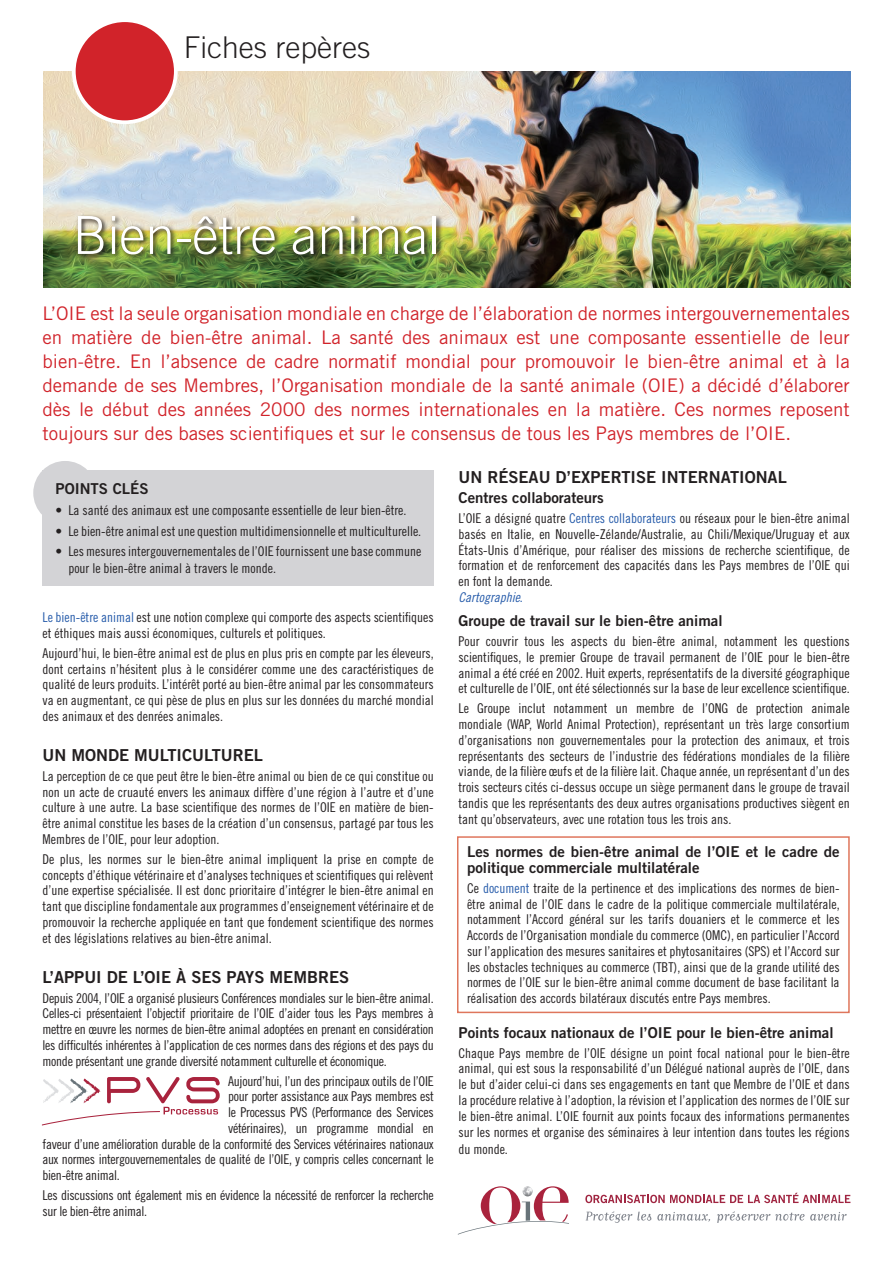
<style>
.page{position:relative;width:893px;height:1263px;background:#fff}
.page>*{position:absolute;margin:0;border:0;box-sizing:border-box;transform-origin:0 0}
.TITULAR_up{font:300 52.5px "Trade Gothic LT Std";color:#fff}
.t1{font:300 30px "Trade Gothic LT Std";color:#231f20}
.t2{font:18.75px/24px "Trade Gothic LT Std";color:#d1232a;text-align:justify}
.TITULO1{font:16.5px "Trade Gothic LT Std Bd 2";color:#231f20}
.SUBTITULO{font:15px/15.8px "Trade Gothic LT Std Bd 2";color:#231f20}
.titulo_box{font:15px "Trade Gothic LT Std Bd 2";color:#231f20}
.texto_1{font:13.5px/15.8px "Trade Gothic LT Std Cn 18";color:#231f20;text-align:justify}
.texto_1-2{font:13.5px/15.8px "Trade Gothic LT Std Cn 18";letter-spacing:-.02em;color:#231f20}
.texto_1-3{font:13.5px "Trade Gothic LT Std Cn 18 Obl";color:#275caa}
.s1{color:#275caa}
.s2{font-family:"Trade Gothic LT Std Cn 18"}
</style>
<div class="page">
<img style="left:43px;top:71px;width:807px;height:216px">
<img style="left:75px;top:214px;width:368px;height:47px">
<div style="left:74px;top:20px;width:102px;height:102px;background:#d1232a;border-radius:50%"></div>
<div style="left:72px;top:18px;width:106px;height:106px;border:4px solid #fff;border-radius:50%"></div>
<div style="left:457px;top:836px;width:393px;height:177px;border:2px solid #df765c"></div>
<div style="left:33px;top:461px;width:64px;height:64px;background:#d3d3d6;border-radius:50%"></div>
<div style="left:43px;top:470px;width:391px;height:116px;background:#d3d3d6"></div>
<svg style="left:42px;top:1077px;width:178px;height:48px"></svg>
<svg style="left:458px;top:1186px;width:111px;height:48px"></svg>
<svg style="left:585px;top:1193px;width:265px;height:10px"></svg>
<svg style="left:586px;top:1211px;width:65px;height:12px"></svg>
<svg style="left:657px;top:1212px;width:53px;height:10px"></svg>
<svg style="left:717px;top:1211px;width:130px;height:12px"></svg>
<p class="t1" style="left:184px;top:29px;width:188px">Fiches repères</p>
<p class="TITULAR_up" style="left:73px;top:204px;width:369px">Bien-être animal</p>
<p class="t2" style="left:43px;top:301px;width:809px">L’OIE est la seule organisation mondiale en charge de l’élaboration de normes intergouvernementales en matière de bien-être animal. La santé des animaux est une composante essentielle de leur bien‑être. En l’absence de cadre normatif mondial pour promouvoir le bien-être animal et à la demande de ses Membres, l’Organisation mondiale de la santé animale (OIE) a décidé d’élaborer dès le début des années 2000 des normes internationales en la matière. Ces normes reposent toujours sur des bases scientifiques et sur le consensus de tous les Pays membres de l’OIE.</p>
<p class="SUBTITULO" style="left:56px;top:481px;width:94px">POINTS CLÉS</p>
<p class="texto_1" style="left:56px;top:502px;width:352px">• La santé des animaux est une composante essentielle de leur bien-être.</p>
<p class="texto_1" style="left:56px;top:523px;width:367px">• Le bien-être animal est une question multidimensionnelle et multiculturelle.</p>
<p class="texto_1" style="left:68px;top:543px;width:354px;line-height:16.5px;text-indent:-13px">• Les mesures intergouvernementales de l’OIE fournissent une base commune pour le bien-être animal à travers le monde.</p>
<p class="texto_1" style="left:43px;top:609px;width:393px"><span class="s1">Le bien-être animal</span> est une notion complexe qui comporte des aspects scientifiques et éthiques mais aussi économiques, culturels et politiques.</p>
<p class="texto_1" style="left:43px;top:645px;width:393px">Aujourd’hui, le bien-être animal est de plus en plus pris en compte par les éleveurs, dont certains n’hésitent plus à le considérer comme une des caractéristiques de qualité de leurs produits. L’intérêt porté au bien-être animal par les consommateurs va en augmentant, ce qui pèse de plus en plus sur les données du marché mondial des animaux et des denrées animales.</p>
<p class="TITULO1" style="left:43px;top:745px;width:222px">UN MONDE MULTICULTUREL</p>
<p class="texto_1" style="left:43px;top:768px;width:393px">La perception de ce que peut être le bien-être animal ou bien de ce qui constitue ou non un acte de cruauté envers les animaux diffère d’une région à l’autre et d’une culture à une autre. La base scientifique des normes de l’OIE en matière de bien&shy;être animal constitue les bases de la création d’un consensus, partagé par tous les Membres de l’OIE, pour leur adoption.</p>
<p class="texto_1" style="left:43px;top:851px;width:393px">De plus, les normes sur le bien-être animal impliquent la prise en compte de concepts d’éthique vétérinaire et d’analyses techniques et scientifiques qui relèvent d’une expertise spécialisée. Il est donc prioritaire d’intégrer le bien-être animal en tant que discipline fondamentale aux programmes d’enseignement vétérinaire et de promouvoir la recherche appliquée en tant que fondement scientifique des normes et des législations relatives au bien-être animal.</p>
<p class="TITULO1" style="left:43px;top:966px;width:308px">L’APPUI DE L’OIE À SES PAYS MEMBRES</p>
<p class="texto_1" style="left:43px;top:990px;width:393px">Depuis 2004, l’OIE a organisé plusieurs Conférences mondiales sur le bien-être animal.<br>Celles-ci présentaient l’objectif prioritaire de l’OIE d’aider tous les Pays membres à mettre en œuvre les normes de bien-être animal adoptées en prenant en considération les difficultés inhérentes à l’application de ces normes dans des régions et des pays du monde présentant une grande diversité notamment culturelle et économique.</p>
<p class="texto_1-2" style="left:228px;top:1073px;width:207px">Aujourd’hui, l’un des principaux outils de l’OIE</p>
<p class="texto_1-2" style="left:228px;top:1088px;width:207px">pour porter assistance aux Pays membres est</p>
<p class="texto_1-2" style="left:228px;top:1104px;width:207px">le Processus PVS (Performance des Services</p>
<p class="texto_1-2" style="left:228px;top:1120px;width:207px">vétérinaires), un programme mondial en</p>
<p class="texto_1-2" style="left:43px;top:1136px;width:393px">faveur d’une amélioration durable de la conformité des Services vétérinaires nationaux</p>
<p class="texto_1-2" style="left:43px;top:1151px;width:393px">aux normes intergouvernementales de qualité de l’OIE, y compris celles concernant le</p>
<p class="texto_1-2" style="left:43px;top:1167px;width:79px">bien-être animal.</p>
<p class="texto_1-2" style="left:43px;top:1187px;width:393px">Les discussions ont également mis en évidence la nécessité de renforcer la recherche sur le bien-être animal.</p>
<p class="TITULO1" style="left:458px;top:467px;width:330px">UN RÉSEAU D’EXPERTISE INTERNATIONAL</p>
<p class="titulo_box" style="left:458px;top:488px;width:147px">Centres collaborateurs</p>
<p class="texto_1" style="left:458px;top:510px;width:393px">L’OIE a désigné quatre <span class="s1">Centres collaborateurs</span> ou réseaux pour le bien-être animal basés en Italie, en Nouvelle-Zélande/Australie, au Chili/Mexique/Uruguay et aux États-Unis d’Amérique, pour réaliser des missions de recherche scientifique, de formation et de renforcement des capacités dans les Pays membres de l’OIE qui en font la demande.</p>
<p class="texto_1-3" style="left:458px;top:589px;width:66px">Cartographie<span class="s2">.</span></p>
<p class="SUBTITULO" style="left:458px;top:613px;width:266px">Groupe de travail sur le bien-être animal</p>
<p class="texto_1" style="left:458px;top:633px;width:393px">Pour couvrir tous les aspects du bien-être animal, notamment les questions scientifiques, le premier Groupe de travail permanent de l’OIE pour le bien-être animal a été créé en 2002. Huit experts, représentatifs de la diversité géographique et culturelle de l’OIE, ont été sélectionnés sur la base de leur excellence scientifique.</p>
<p class="texto_1" style="left:458px;top:700px;width:393px">Le Groupe inclut notamment un membre de l’ONG de protection animale mondiale (WAP, World Animal Protection), représentant un très large consortium d’organisations non gouvernementales pour la protection des animaux, et trois représentants des secteurs de l’industrie des fédérations mondiales de la filière viande, de la filière œufs et de la filière lait. Chaque année, un représentant d’un des trois secteurs cités ci-dessus occupe un siège permanent dans le groupe de travail tandis que les représentants des deux autres organisations productives siègent en tant qu’observateurs, avec une rotation tous les trois ans.</p>
<p class="SUBTITULO" style="left:467px;top:844px;width:374px">Les normes de bien-être animal de l’OIE et le cadre de politique commerciale multilatérale</p>
<p class="texto_1" style="left:467px;top:880px;width:374px">Ce <span class="s1">document</span> traite de la pertinence et des implications des normes de bien&shy;être animal de l’OIE dans le cadre de la politique commerciale multilatérale, notamment l’Accord général sur les tarifs douaniers et le commerce et les Accords de l’Organisation mondiale du commerce (OMC), en particulier l’Accord sur l’application des mesures sanitaires et phytosanitaires (SPS) et l’Accord sur les obstacles techniques au commerce (TBT), ainsi que de la grande utilité des normes de l’OIE sur le bien-être animal comme document de base facilitant la réalisation des accords bilatéraux discutés entre Pays membres.</p>
<p class="SUBTITULO" style="left:458px;top:1024px;width:376px">Points focaux nationaux de l’OIE pour le bien-être animal</p>
<p class="texto_1" style="left:458px;top:1045px;width:393px">Chaque Pays membre de l’OIE désigne un point focal national pour le bien-être animal, qui est sous la responsabilité d’un Délégué national auprès de l’OIE, dans le but d’aider celui-ci dans ses engagements en tant que Membre de l’OIE et dans la procédure relative à l’adoption, la révision et l’application des normes de l’OIE sur le bien-être animal. L’OIE fournit aux points focaux des informations permanentes sur les normes et organise des séminaires à leur intention dans toutes les régions du monde.</p>
</div>
